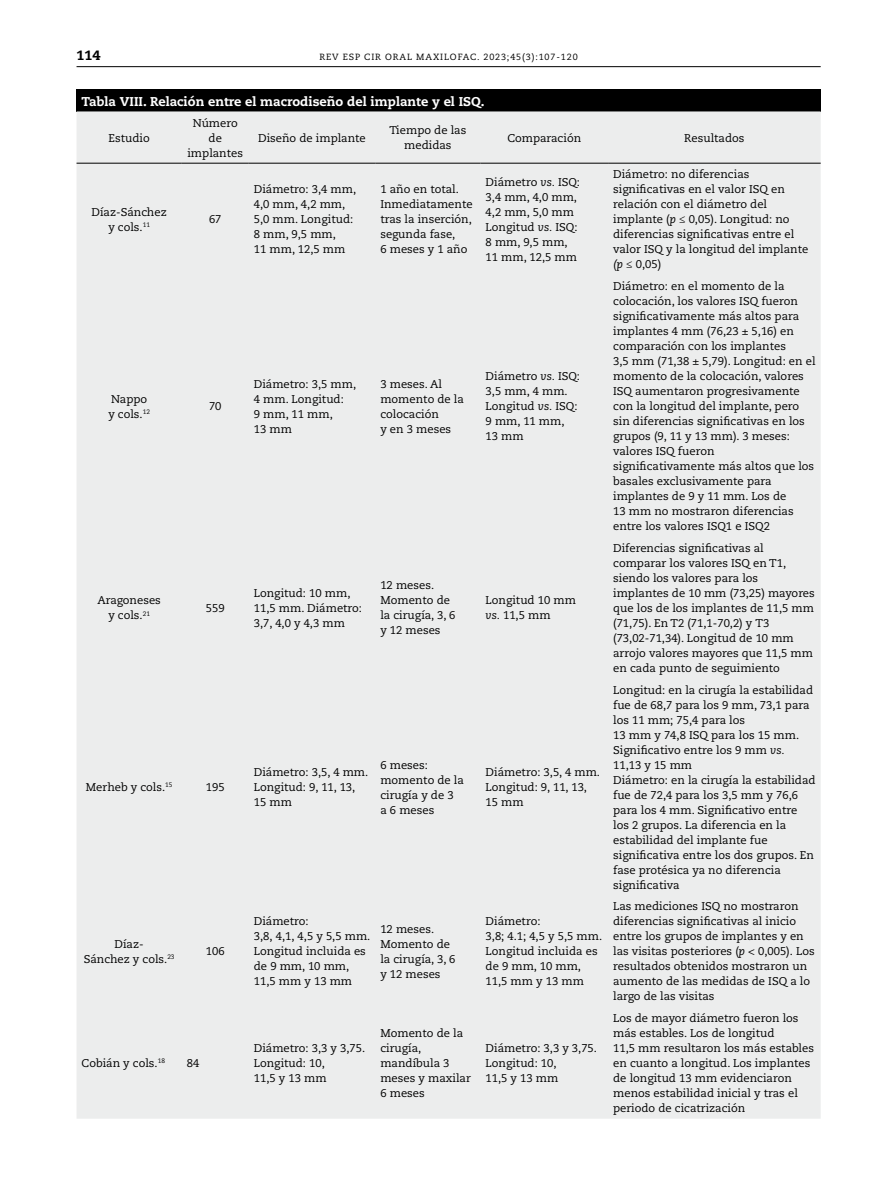
<style>
.page{position:relative;width:893px;height:1191px;background:#fff}
.page>*{position:absolute;margin:0;border:0;box-sizing:border-box;transform-origin:0 0}
.t1{font:800 13.5px "Caecilia LT Std";color:#000}
.t2{font:800 12.75px "Caecilia LT Std";color:#fff}
.t3{font:11.25px/15px "Caecilia LT Std";color:#000}
.t4{font:9px "Caecilia LT Std";letter-spacing:.095em;color:#000}
.s1{font-style:italic}
</style>
<div class="page">
<hr style="left:77px;top:66px;width:744px;height:1px;background:#000">
<div style="left:77px;top:89px;width:744px;height:22px;background:#000"></div>
<div style="left:77px;top:111px;width:744px;height:1007px;background:#eceded"></div>
<hr style="left:77px;top:163px;width:105px;height:1px;background:#000">
<hr style="left:182px;top:163px;width:67px;height:1px;background:#000">
<hr style="left:249px;top:163px;width:126px;height:1px;background:#000">
<hr style="left:375px;top:163px;width:105px;height:1px;background:#000">
<hr style="left:480px;top:163px;width:128px;height:1px;background:#000">
<hr style="left:608px;top:163px;width:213px;height:1px;background:#000">
<p class="t1" style="left:77px;top:47px;width:25px">114</p>
<p class="t4" style="left:319px;top:52px;width:260px">REV ESP CIR ORAL MAXILOFAC. 2023;45(3):107-120</p>
<p class="t2" style="left:82px;top:94px;width:405px">Tabla VIII. Relación entre el macrodiseño del implante y el ISQ.</p>
<p class="t3" style="left:109px;top:130px;width:43px">Estudio</p>
<p class="t3" style="left:187px;top:115px;width:57px;text-align:center">Número de implantes</p>
<p class="t3" style="left:258px;top:130px;width:109px">Diseño de implante</p>
<p class="t3" style="left:389px;top:123px;width:78px;text-align:center">Tiempo de las medidas</p>
<p class="t3" style="left:507px;top:130px;width:75px">Comparación</p>
<p class="t3" style="left:684px;top:130px;width:62px">Resultados</p>
<p class="t3" style="left:92px;top:205px;width:77px;text-align:center">Díaz-Sánchez y cols.<sup>11</sup></p>
<p class="t3" style="left:209px;top:212px;width:14px">67</p>
<p class="t3" style="left:108px;top:391px;width:43px">Nappo y cols.<sup>12</sup></p>
<p class="t3" style="left:209px;top:399px;width:14px">70</p>
<p class="t3" style="left:97px;top:593px;width:65px;text-align:center">Aragoneses y cols.<sup>21</sup></p>
<p class="t3" style="left:206px;top:600px;width:20px">559</p>
<p class="t3" style="left:86px;top:780px;width:88px">Merheb y cols.<sup>15</sup></p>
<p class="t3" style="left:206px;top:780px;width:20px">195</p>
<p class="t3" style="left:84px;top:936px;width:92px;text-align:center">Díaz-<br>Sánchez y cols.<sup>23</sup></p>
<p class="t3" style="left:206px;top:944px;width:20px">106</p>
<p class="t3" style="left:82px;top:1055px;width:85px">Cobián y cols.<sup>18</sup></p>
<p class="t3" style="left:187px;top:1056px;width:14px">84</p>
<p class="t3" style="left:254px;top:182px;width:104px">Diámetro: 3,4 mm,<br>4,0 mm, 4,2 mm,<br>5,0 mm. Longitud:<br>8 mm, 9,5 mm,<br>11 mm, 12,5 mm</p>
<p class="t3" style="left:380px;top:182px;width:94px">1 año en total.<br>Inmediatamente tras la inserción, segunda fase,<br>6 meses y 1 año</p>
<p class="t3" style="left:486px;top:175px;width:96px">Diámetro <span class="s1">vs.</span> ISQ:<br>3,4 mm, 4,0 mm,<br>4,2 mm, 5,0 mm<br>Longitud <span class="s1">vs.</span> ISQ:<br>8 mm, 9,5 mm,<br>11 mm, 12,5 mm</p>
<p class="t3" style="left:613px;top:167px;width:197px">Diámetro: no diferencias significativas en el valor ISQ en relación con el diámetro del implante (<span class="s1">p</span> ≤ 0,05). Longitud: no diferencias significativas entre el valor ISQ y la longitud del implante <span class="s1">(p</span> ≤ 0,05)</p>
<p class="t3" style="left:254px;top:376px;width:104px">Diámetro: 3,5 mm,<br>4 mm. Longitud:<br>9 mm, 11 mm,<br>13 mm</p>
<p class="t3" style="left:380px;top:376px;width:85px">3 meses. Al momento de la colocación<br>y en 3 meses</p>
<p class="t3" style="left:486px;top:369px;width:96px">Diámetro <span class="s1">vs.</span> ISQ:<br>3,5 mm, 4 mm.<br>Longitud <span class="s1">vs.</span> ISQ:<br>9 mm, 11 mm,<br>13 mm</p>
<p class="t3" style="left:254px;top:585px;width:110px">Longitud: 10 mm,<br>11,5 mm. Diámetro:<br>3,7, 4,0 y 4,3 mm</p>
<p class="t3" style="left:380px;top:578px;width:77px">12 meses.<br>Momento de la cirugía, 3, 6 y 12 meses</p>
<p class="t3" style="left:486px;top:593px;width:92px">Longitud 10 mm <span class="s1">vs.</span> 11,5 mm</p>
<p class="t3" style="left:254px;top:765px;width:116px">Diámetro: 3,5, 4 mm.<br>Longitud: 9, 11, 13,<br>15 mm</p>
<p class="t3" style="left:380px;top:757px;width:85px">6 meses: momento de la cirugía y de 3<br>a 6 meses</p>
<p class="t3" style="left:486px;top:765px;width:116px">Diámetro: 3,5, 4 mm.<br>Longitud: 9, 11, 13,<br>15 mm</p>
<p class="t3" style="left:254px;top:914px;width:118px">Diámetro:<br>3,8, 4,1, 4,5 y 5,5 mm.<br>Longitud incluida es de 9 mm, 10 mm,<br>11,5 mm y 13 mm</p>
<p class="t3" style="left:380px;top:921px;width:77px">12 meses.<br>Momento de la cirugía, 3, 6 y 12 meses</p>
<p class="t3" style="left:486px;top:914px;width:118px">Diámetro:<br>3,8; 4.1; 4,5 y 5,5 mm.<br>Longitud incluida es de 9 mm, 10 mm,<br>11,5 mm y 13 mm</p>
<p class="t3" style="left:254px;top:1041px;width:113px">Diámetro: 3,3 y 3,75.<br>Longitud: 10,<br>11,5 y 13 mm</p>
<p class="t3" style="left:380px;top:1026px;width:92px">Momento de la cirugía, mandíbula 3 meses y maxilar<br>6 meses</p>
<p class="t3" style="left:486px;top:1041px;width:113px">Diámetro: 3,3 y 3,75.<br>Longitud: 10,<br>11,5 y 13 mm</p>
<p class="t3" style="left:613px;top:279px;width:204px">Diámetro: en el momento de la colocación, los valores ISQ fueron significativamente más altos para implantes 4 mm (76,23 ± 5,16) en comparación con los implantes<br>3,5 mm (71,38 ± 5,79). Longitud: en el momento de la colocación, valores<br>ISQ aumentaron progresivamente con la longitud del implante, pero sin diferencias significativas en los grupos (9, 11 y 13 mm). 3 meses: valores ISQ fueron significativamente más altos que los basales exclusivamente para implantes de 9 y 11 mm. Los de<br>13 mm no mostraron diferencias entre los valores ISQ1 e ISQ2</p>
<p class="t3" style="left:613px;top:540px;width:203px">Diferencias significativas al comparar los valores ISQ en T1, siendo los valores para los implantes de 10 mm (73,25) mayores que los de los implantes de 11,5 mm (71,75). En T2 (71,1-70,2) y T3 (73,02-71,34). Longitud de 10 mm arrojo valores mayores que 11,5 mm en cada punto de seguimiento</p>
<p class="t3" style="left:613px;top:682px;width:204px">Longitud: en la cirugía la estabilidad fue de 68,7 para los 9 mm, 73,1 para los 11 mm; 75,4 para los<br>13 mm y 74,8 ISQ para los 15 mm.<br>Significativo entre los 9 mm <span class="s1">vs.<br></span>11,13 y 15 mm<br>Diámetro: en la cirugía la estabilidad fue de 72,4 para los 3,5 mm y 76,6 para los 4 mm. Significativo entre los 2 grupos. La diferencia en la estabilidad del implante fue significativa entre los dos grupos. En fase protésica ya no diferencia significativa</p>
<p class="t3" style="left:613px;top:899px;width:203px">Las mediciones ISQ no mostraron diferencias significativas al inicio entre los grupos de implantes y en las visitas posteriores (<span class="s1">p</span> &lt; 0,005). Los resultados obtenidos mostraron un aumento de las medidas de ISQ a lo largo de las visitas</p>
<p class="t3" style="left:613px;top:1011px;width:202px">Los de mayor diámetro fueron los más estables. Los de longitud<br>11,5 mm resultaron los más estables en cuanto a longitud. Los implantes de longitud 13 mm evidenciaron menos estabilidad inicial y tras el periodo de cicatrización</p>
</div>
